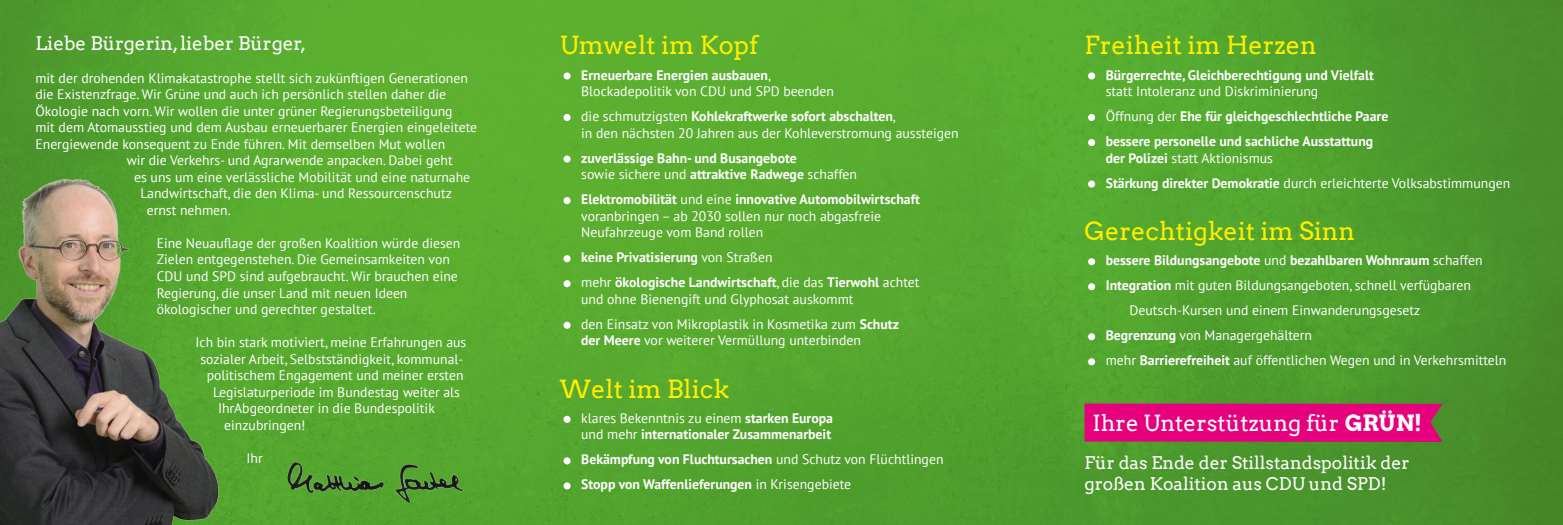
<style>
.page{position:relative;width:1563px;height:525px;background:#fff}
.page>*{position:absolute;margin:0;border:0;box-sizing:border-box;transform-origin:0 0}
.t1{font:25px "Arvo";color:#fe0}
.t2{font:22.25px "Arvo";color:#fff}
.t3{font:18.75px "Arvo";color:#fff}
.t4{font:17.5px/21px "Arvo";color:#fff}
.t5{font:13.75px/16.5px "PT Sans";color:#fff}
.t6{font:700 13.75px/25px "PT Sans";color:#fff}
.s1{font-weight:700}
.s2{font-weight:400}
.s3{font-family:"Arvo Gr 00 F Cn"}
</style>
<div class="page">
<img style="left:0;top:0;width:1563px;height:524px">
<div style="left:563px;top:72px;width:7px;height:7px;background:#fff;border-radius:50%"></div>
<div style="left:563px;top:114px;width:7px;height:7px;background:#fff;border-radius:50%"></div>
<div style="left:563px;top:155px;width:7px;height:7px;background:#fff;border-radius:50%"></div>
<div style="left:563px;top:197px;width:7px;height:7px;background:#fff;border-radius:50%"></div>
<div style="left:563px;top:255px;width:7px;height:7px;background:#fff;border-radius:50%"></div>
<div style="left:563px;top:280px;width:7px;height:7px;background:#fff;border-radius:50%"></div>
<svg style="left:563px;top:321px;width:7px;height:7px"></svg>
<svg style="left:563px;top:415px;width:7px;height:7px"></svg>
<div style="left:563px;top:457px;width:7px;height:7px;background:#fff;border-radius:50%"></div>
<div style="left:563px;top:482px;width:7px;height:7px;background:#fff;border-radius:50%"></div>
<div style="left:1088px;top:72px;width:7px;height:7px;background:#fff;border-radius:50%"></div>
<div style="left:1088px;top:114px;width:7px;height:7px;background:#fff;border-radius:50%"></div>
<div style="left:1088px;top:139px;width:7px;height:7px;background:#fff;border-radius:50%"></div>
<div style="left:1088px;top:180px;width:7px;height:7px;background:#fff;border-radius:50%"></div>
<div style="left:1088px;top:258px;width:7px;height:7px;background:#fff;border-radius:50%"></div>
<div style="left:1088px;top:283px;width:7px;height:7px;background:#fff;border-radius:50%"></div>
<div style="left:1088px;top:333px;width:7px;height:7px;background:#fff;border-radius:50%"></div>
<div style="left:1088px;top:358px;width:7px;height:7px;background:#fff;border-radius:50%"></div>
<div style="left:1084px;top:403px;width:358px;height:38px;background:#e6007d"></div>
<img style="left:0;top:87px;width:261px;height:437px">
<img style="left:288px;top:461px;width:195px;height:41px">
<h3 class="t3" style="left:35px;top:32px;width:272px">Liebe Bürgerin, lieber Bürger,</h3>
<p class="t5" style="left:35px;top:69px;width:434px">mit der drohenden Klimakatastrophe stellt sich zukünftigen Generationen</p>
<p class="t5" style="left:35px;top:86px;width:412px">die Existenzfrage. Wir Grüne und auch ich persönlich stellen daher die</p>
<p class="t5" style="left:35px;top:102px;width:419px">Ökologie nach vorn. Wir wollen die unter grüner Regierungsbeteiligung</p>
<p class="t5" style="left:35px;top:119px;width:443px">mit dem Atomausstieg und dem Ausbau erneuerbarer Energien eingeleitete</p>
<p class="t5" style="left:35px;top:135px;width:411px">Energiewende konsequent zu Ende führen. Mit demselben Mut wollen</p>
<p class="t5" style="left:127px;top:152px;width:327px">wir die Verkehrs- und Agrarwende anpacken. Dabei geht</p>
<p class="t5" style="left:134px;top:168px;width:338px">es uns um eine verlässliche Mobilität und eine naturnahe</p>
<p class="t5" style="left:140px;top:185px;width:313px">Landwirtschaft, die den Klima- und Ressourcenschutz</p>
<p class="t5" style="left:147px;top:201px;width:85px">ernst nehmen.</p>
<p class="t5" style="left:157px;top:234px;width:305px">Eine Neuauflage der großen Koalition würde diesen Zielen entgegenstehen. Die Gemeinsamkeiten von CDU und SPD sind aufgebraucht. Wir brauchen eine Regierung, die unser Land mit neuen Ideen ökologischer und gerechter gestaltet.</p>
<p class="t5" style="left:195px;top:333px;width:272px">Ich bin stark motiviert, meine Erfahrungen aus</p>
<p class="t5" style="left:200px;top:350px;width:264px">sozialer Arbeit, Selbstständigkeit, kommunal-</p>
<p class="t5" style="left:207px;top:366px;width:258px">politischem Engagement und meiner ersten</p>
<p class="t5" style="left:213px;top:383px;width:249px">Legislaturperiode im Bundestag weiter als</p>
<p class="t5" style="left:218px;top:399px;width:218px">IhrAbgeordneter in die Bundespolitik</p>
<p class="t5" style="left:224px;top:416px;width:83px">einzubringen!</p>
<p class="t5" style="left:246px;top:449px;width:18px">Ihr</p>
<h1 class="t1" style="left:560px;top:30px;width:200px">Umwelt im Kopf</h1>
<p class="t5" style="left:581px;top:66px;width:254px"><span class="s1">Erneuerbare Energien ausbauen</span>,<br>Blockadepolitik von CDU und SPD beenden</p>
<p class="t5" style="left:581px;top:108px;width:379px">die schmutzigsten <span class="s1">Kohlekraftwerke sofort abschalten</span>,<br>in den nächsten 20 Jahren aus der Kohleverstromung aussteigen</p>
<p class="t6" style="left:581px;top:149px;width:277px;line-height:16.5px">zuverlässige Bahn- und Busangebote<br><span class="s2">sowie sichere und</span> attraktive Radwege <span class="s2">schaffen</span></p>
<p class="t5" style="left:581px;top:191px;width:340px"><span class="s1">Elektromobilität</span> und eine <span class="s1">innovative Automobilwirtschaft </span>voranbringen – ab 2030 sollen nur noch abgasfreie<br>Neufahrzeuge vom Band rollen</p>
<p class="t6" style="left:581px;top:244px;width:340px">keine Privatisierung <span class="s2">von Straßen<br>mehr</span> ökologische Landwirtschaft<span class="s2">, die das</span> Tierwohl <span class="s2">achtet</span></p>
<p class="t5" style="left:581px;top:286px;width:319px;line-height:25px">und ohne Bienengift und Glyphosat auskommt<br>den Einsatz von Mikroplastik in Kosmetika zum <span class="s1">Schutz</span></p>
<p class="t5" style="left:581px;top:332px;width:281px"><span class="s1">der Meere</span> vor weiterer Vermüllung unterbinden</p>
<h1 class="t1" style="left:560px;top:373px;width:171px">Welt im Blick</h1>
<p class="t6" style="left:581px;top:409px;width:253px;line-height:16.5px"><span class="s2">klares Bekenntnis zu einem</span> starken Europa <span class="s2">und mehr</span> internationaler Zusammenarbeit</p>
<p class="t6" style="left:581px;top:446px;width:364px">Bekämpfung von Fluchtursachen <span class="s2">und Schutz von Flüchtlingen<br></span>Stopp von Waffenlieferungen <span class="s2">in Krisengebiete</span></p>
<h1 class="t1" style="left:1084px;top:30px;width:234px">Freiheit im Herzen</h1>
<p class="t6" style="left:1106px;top:62px;width:270px">Bürgerrechte, Gleichberechtigung und Vielfalt</p>
<p class="t6" style="left:1106px;top:78px;width:284px"><span class="s2">statt Intoleranz und Diskriminierung<br>Öffnung der</span> Ehe für gleichgeschlechtliche Paare bessere personelle und sachliche Ausstattung</p>
<p class="t5" style="left:1106px;top:145px;width:406px;line-height:25px"><span class="s1">der Polizei</span> statt Aktionismus<br><span class="s1">Stärkung direkter Demokratie</span> durch erleichterte Volksabstimmungen</p>
<h1 class="t1" style="left:1084px;top:216px;width:272px">Gerechtigkeit im Sinn</h1>
<p class="t6" style="left:1106px;top:247px;width:378px">bessere Bildungsangebote <span class="s2">und</span> bezahlbaren Wohnraum <span class="s2">schaffen</span></p>
<p class="t5" style="left:1106px;top:277px;width:367px"><span class="s1">Integration</span> mit guten Bildungsangeboten, schnell verfügbaren</p>
<p class="t5" style="left:1129px;top:302px;width:292px">Deutsch-Kursen und einem Einwanderungsgesetz</p>
<p class="t5" style="left:1106px;top:327px;width:208px"><span class="s1">Begrenzung</span> von Managergehältern</p>
<p class="t5" style="left:1106px;top:352px;width:402px">mehr <span class="s1">Barrierefreiheit</span> auf öffentlichen Wegen und in Verkehrsmitteln</p>
<h2 class="t2" style="left:1092px;top:409px;width:331px">Ihre Unterstützung für <span class="s3">GRÜN!</span></h2>
<p class="t4" style="left:1084px;top:452px;width:327px">Für das Ende der Stillstandspolitik der großen Koalition aus CDU und SPD!</p>
</div>
